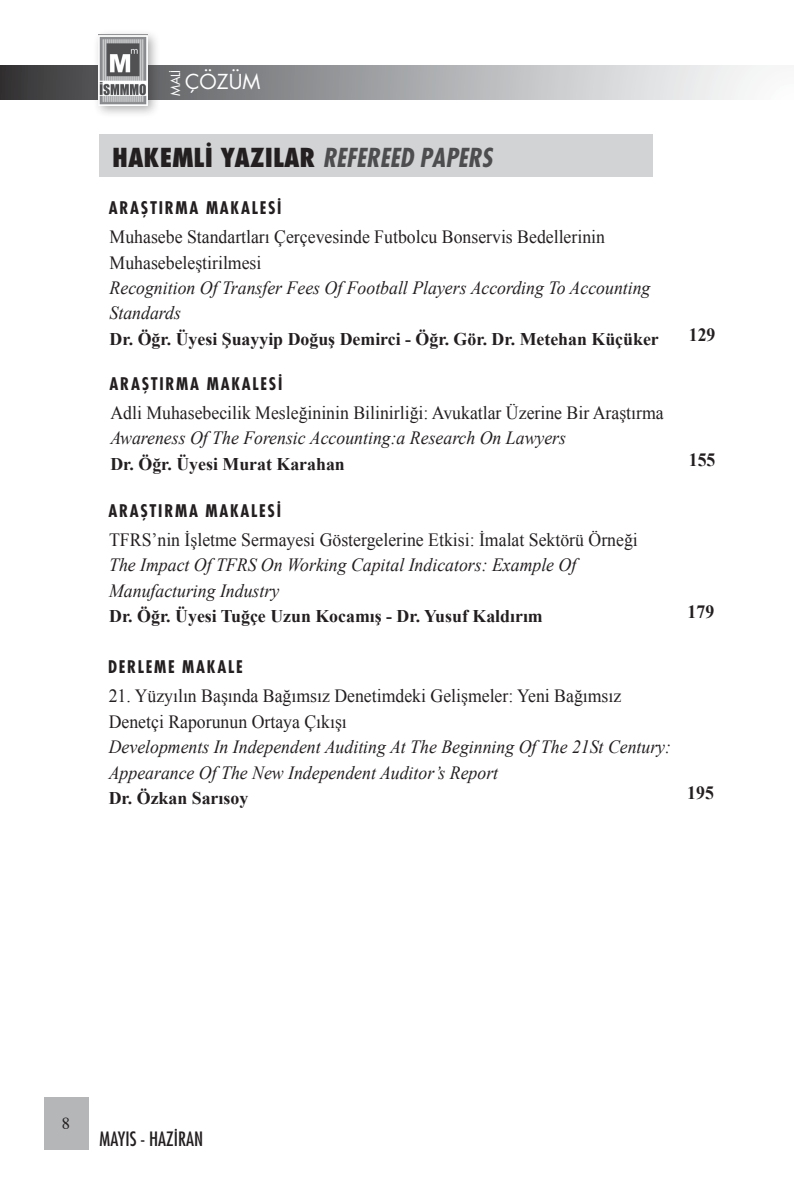
<style>
.page{position:relative;width:794px;height:1191px;background:#fff}
.page>*{position:absolute;margin:0;border:0;box-sizing:border-box;transform-origin:0 0}
.t1{font:25.55px "Futura Cond Black Tr";color:#231f20}
.t2{font:20.12px "Futura Book Tr";color:#fff}
.t3{font:19.25px "Futura Cond Nr Tr";color:#231f20}
.t4{font:italic 18.72px/25.6px "Times New Roman";color:#231f20;scale:.95 1}
.t5{font:18.72px/25.6px "Times New Roman";color:#231f20;scale:.95 1}
.t6{font:700 18.72px "Times New Roman";color:#231f20;scale:.95 1}
.t7{font:700 17.85px "Times New Roman";color:#231f20}
.t8{font:16.97px "Futura Cond Bold Tr";letter-spacing:.1em;color:#231f20}
.t9{font:16.62px "Times";color:#231f20}
.t10{font:12.25px "Futura Book Tr";color:#fff}
.s1{font-family:"Futura Cond Bold Ita Tr";color:#4d4d4f}
</style>
<div class="page">
<div style="left:0;top:65px;width:794px;height:35px;background:linear-gradient(to right,#3d3e41,#fff)"></div>
<div style="left:92px;top:29px;width:69px;height:89px;background:#231f20;opacity:.36"></div>
<img style="left:98px;top:35px;width:50px;height:70px">
<div style="left:44px;top:1096px;width:44px;height:53px;background:#b4b6b8"></div>
<div style="left:99px;top:134px;width:554px;height:43px;background:#d1d3d4"></div>
<p class="t10" style="left:167px;top:96px;width:27px;rotate:-90deg">MALİ</p>
<p class="t2" style="left:185px;top:68px;width:77px">ÇÖZÜM</p>
<p class="t1" style="left:112px;top:141px;width:382px">HAKEMLİ YAZILAR <span class="s1">REFEREED PAPERS</span></p>
<p class="t8" style="left:109px;top:197px;width:174px">ARAŞTIRMA MAKALESİ</p>
<p class="t5" style="left:110px;top:224px;width:523px">Muhasebe Standartları Çerçevesinde Futbolcu Bonservis Bedellerinin<br>Muhasebeleştirilmesi</p>
<p class="t4" style="left:110px;top:274px;width:571px">Recognition Of Transfer Fees Of Football Players According To Accounting<br>Standards</p>
<p class="t7" style="left:110px;top:327px;width:551px">Dr. Öğr. Üyesi Şuayyip Doğuş Demirci - Öğr. Gör. Dr. Metehan Küçüker</p>
<p class="t8" style="left:110px;top:372px;width:174px">ARAŞTIRMA MAKALESİ</p>
<p class="t5" style="left:110px;top:399px;width:584px">Adli Muhasebecilik Mesleğininin Bilinirliği: Avukatlar Üzerine Bir Araştırma</p>
<p class="t4" style="left:110px;top:425px;width:481px">Awareness Of The Forensic Accounting:a Research On Lawyers</p>
<p class="t7" style="left:110px;top:451px;width:236px">Dr. Öğr. Üyesi Murat Karahan</p>
<p class="t8" style="left:108px;top:499px;width:174px">ARAŞTIRMA MAKALESİ</p>
<p class="t5" style="left:109px;top:526px;width:558px">TFRS’nin İşletme Sermayesi Göstergelerine Etkisi: İmalat Sektörü Örneği</p>
<p class="t4" style="left:109px;top:551px;width:493px">The Impact Of TFRS On Working Capital Indicators: Example Of<br>Manufacturing Industry</p>
<p class="t7" style="left:109px;top:603px;width:435px">Dr. Öğr. Üyesi Tuğçe Uzun Kocamış - Dr. Yusuf Kaldırım</p>
<p class="t8" style="left:108px;top:656px;width:136px">DERLEME MAKALE</p>
<p class="t5" style="left:109px;top:683px;width:541px">21. Yüzyılın Başında Bağımsız Denetimdeki Gelişmeler: Yeni Bağımsız<br>Denetçi Raporunun Ortaya Çıkışı</p>
<p class="t4" style="left:109px;top:733px;width:593px">Developments In Independent Auditing At The Beginning Of The 21St Century:<br>Appearance Of The New Independent Auditor’s Report</p>
<p class="t7" style="left:109px;top:785px;width:141px">Dr. Özkan Sarısoy</p>
<p class="t6" style="left:689px;top:322px;width:30px">129</p>
<p class="t6" style="left:689px;top:447px;width:30px">155</p>
<p class="t6" style="left:687px;top:599px;width:30px">179</p>
<p class="t6" style="left:687px;top:779px;width:30px">195</p>
<p class="t9" style="left:62px;top:1113px;width:10px">8</p>
<p class="t3" style="left:100px;top:1126px;width:105px">MAYIS - HAZIRAN</p>
</div>
